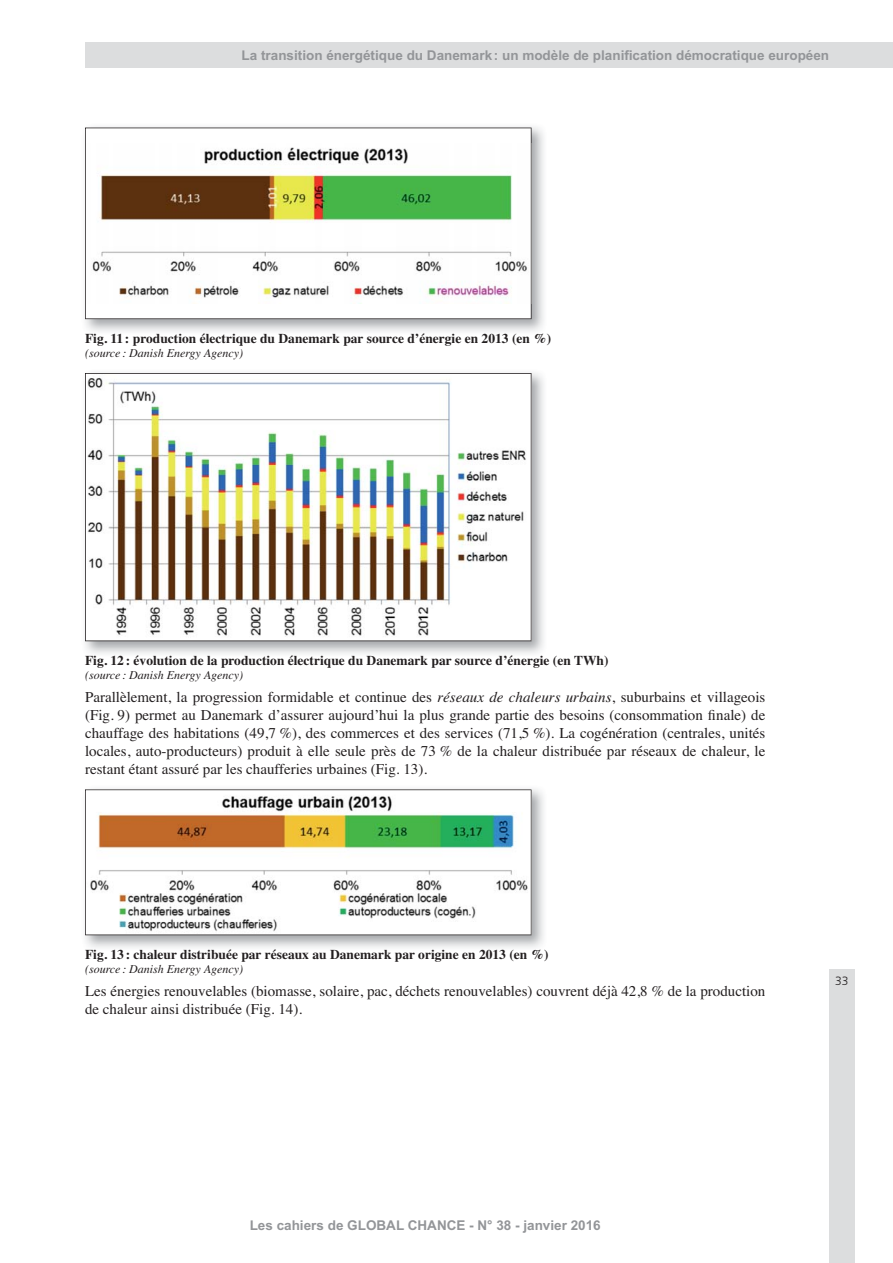
<style>
.page{position:relative;width:893px;height:1263px;background:#fff}
.page>*{position:absolute;margin:0;border:0;box-sizing:border-box;transform-origin:0 0}
.t1{font:15px/18px "Times";color:#231f20;text-align:justify}
.t2{font:700 13.5px "Times";color:#231f20}
.t3{font:700 13.5px "Arial";color:#939598}
.t4{font:italic 12px "Times";color:#231f20}
.t5{font:300 12px "Frutiger";color:#231f20}
.s1{font-style:italic}
</style>
<div class="page">
<div style="left:829px;top:969px;width:26px;height:294px;background:#dcddde"></div>
<div style="left:85px;top:43px;width:807px;height:25px;background:#dcddde"></div>
<img style="left:85px;top:127px;width:459px;height:205px">
<svg style="left:85px;top:128px;width:446px;height:191px"></svg>
<img style="left:85px;top:373px;width:459px;height:281px">
<svg style="left:85px;top:373px;width:446px;height:268px"></svg>
<img style="left:85px;top:789px;width:459px;height:159px">
<svg style="left:85px;top:789px;width:446px;height:146px"></svg>
<p class="t3" style="left:242px;top:47px;width:589px">La transition énergétique du Danemark : un modèle de planification démocratique européen</p>
<p class="t2" style="left:85px;top:325px;width:468px">Fig. 11 : production électrique du Danemark par source d’énergie en 2013 (en %)</p>
<p class="t4" style="left:85px;top:343px;width:160px">(source : Danish Energy Agency)</p>
<p class="t2" style="left:85px;top:647px;width:525px">Fig. 12 : évolution de la production électrique du Danemark par source d’énergie (en TWh)</p>
<p class="t4" style="left:85px;top:665px;width:160px">(source : Danish Energy Agency)</p>
<p class="t1" style="left:85px;top:686px;width:682px">Parallèlement, la progression formidable et continue des <span class="s1">réseaux de chaleurs urbains</span>, suburbains et villageois (Fig. 9) permet au Danemark d’assurer aujourd’hui la plus grande partie des besoins (consommation finale) de chauffage des habitations (49,7 %), des commerces et des services (71,5 %). La cogénération (centrales, unités locales, auto-producteurs) produit à elle seule près de 73 % de la chaleur distribuée par réseaux de chaleur, le restant étant assuré par les chaufferies urbaines (Fig. 13).</p>
<p class="t2" style="left:85px;top:941px;width:465px">Fig. 13 : chaleur distribuée par réseaux au Danemark par origine en 2013 (en %)</p>
<p class="t4" style="left:85px;top:959px;width:160px">(source : Danish Energy Agency)</p>
<p class="t1" style="left:85px;top:980px;width:682px">Les énergies renouvelables (biomasse, solaire, pac, déchets renouvelables) couvrent déjà 42,8 % de la production de chaleur ainsi distribuée (Fig. 14).</p>
<p class="t5" style="left:835px;top:974px;width:15px">33</p>
<p class="t3" style="left:250px;top:1217px;width:353px">Les cahiers de GLOBAL CHANCE - N° 38 - janvier 2016</p>
</div>
